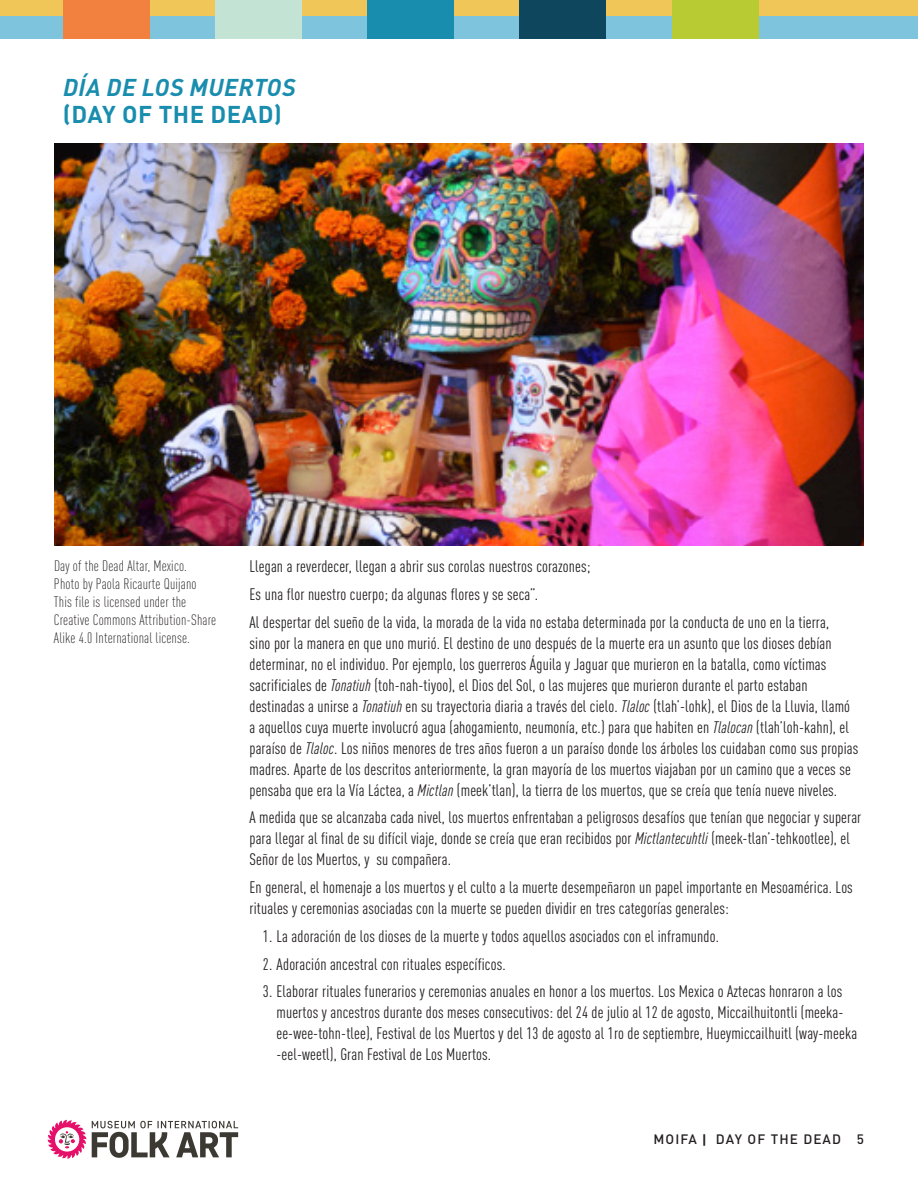
<style>
.page{position:relative;width:918px;height:1188px;background:#fff}
.page>*{position:absolute;margin:0;border:0;box-sizing:border-box;transform-origin:0 0}
.t1{font:italic 700 24px "DIN Pro";letter-spacing:.02em;color:#198dae}
.t2{font:700 24px "DIN Pro";letter-spacing:.02em;color:#198dae}
.t3{font:condensed 16.5px/21px "DIN Pro";letter-spacing:.01em;color:#231f20}
.t4{font:300 condensed 15px/18px "DIN Pro";letter-spacing:.01em;color:#231f20}
.t5{font:500 13.5px "DIN Pro";letter-spacing:.08em;color:#231f20}
.s1{font-style:italic}
.s2{font-family:"Neutra Text";font-weight:700}
</style>
<div class="page">
<img style="left:54px;top:144px;width:810px;height:401px">
<div style="left:0;top:0;width:918px;height:39px;background:#7ec4dc"></div>
<div style="left:0;top:0;width:918px;height:16px;background:#f0c659"></div>
<div style="left:520px;top:0;width:86px;height:39px;background:#0e465d"></div>
<div style="left:672px;top:0;width:86px;height:39px;background:#b8cb32"></div>
<div style="left:367px;top:0;width:87px;height:39px;background:#198dae"></div>
<div style="left:215px;top:0;width:86px;height:39px;background:#c3e4d5"></div>
<div style="left:63px;top:0;width:86px;height:39px;background:#f2803f"></div>
<svg style="left:92px;top:1121px;width:146px;height:37px"></svg>
<svg style="left:48px;top:1120px;width:38px;height:39px"></svg>
<p class="t1" style="left:63px;top:68px;width:234px">DÍA DE LOS MUERTOS</p>
<p class="t2" style="left:63px;top:94px;width:220px">(DAY OF THE DEAD)</p>
<p class="t4" style="left:54px;top:556px;width:144px">Day of the Dead Altar, Mexico.<br>Photo by Paola Ricaurte Quijano</p>
<p class="t4" style="left:54px;top:592px;width:164px">This file is licensed under the<br>Creative Commons Attribution-Share<br>Alike 4.0 International license.</p>
<p class="t3" style="left:249px;top:555px;width:343px">Llegan a reverdecer, llegan a abrir sus corolas nuestros corazones;</p>
<p class="t3" style="left:249px;top:582px;width:290px">Es una flor nuestro cuerpo; da algunas flores y se seca”.</p>
<p class="t3" style="left:249px;top:610px;width:610px">Al despertar del sueño de la vida, la morada de la vida no estaba determinada por la conducta de uno en la tierra,<br>sino por la manera en que uno murió. El destino de uno después de la muerte era un asunto que los dioses debían determinar, no el individuo. Por ejemplo, los guerreros Águila y Jaguar que murieron en la batalla, como víctimas sacrificiales de <span class="s1">Tonatiuh</span> (toh-nah-tiyoo), el Dios del Sol, o las mujeres que murieron durante el parto estaban destinadas a unirse a <span class="s1">Tonatiuh</span> en su trayectoria diaria a través del cielo. <span class="s1">Tlaloc</span> (tlah’-lohk), el Dios de la Lluvia, llamó a aquellos cuya muerte involucró agua (ahogamiento, neumonía, etc.) para que habiten en <span class="s1">Tlalocan</span> (tlah’loh-kahn), el paraíso de <span class="s1">Tlaloc</span>. Los niños menores de tres años fueron a un paraíso donde los árboles los cuidaban como sus propias madres. Aparte de los descritos anteriormente, la gran mayoría de los muertos viajaban por un camino que a veces se pensaba que era la Vía Láctea, a <span class="s1">Mictlan</span> (meek’tlan), la tierra de los muertos, que se creía que tenía nueve niveles.</p>
<p class="t3" style="left:249px;top:806px;width:613px">A medida que se alcanzaba cada nivel, los muertos enfrentaban a peligrosos desafíos que tenían que negociar y superar para llegar al final de su difícil viaje, donde se creía que eran recibidos por <span class="s1">Mictlantecuhtli</span> (meek-tlan’-tehkootlee), el<br>Señor de los Muertos, y su compañera.</p>
<p class="t3" style="left:249px;top:876px;width:605px">En general, el homenaje a los muertos y el culto a la muerte desempeñaron un papel importante en Mesoamérica. Los rituales y ceremonias asociadas con la muerte se pueden dividir en tres categorías generales:</p>
<p class="t3" style="left:263px;top:924px;width:458px">1. La adoración de los dioses de la muerte y todos aquellos asociados con el inframundo.</p>
<p class="t3" style="left:263px;top:952px;width:244px">2. Adoración ancestral con rituales específicos.</p>
<p class="t3" style="left:276px;top:980px;width:582px;text-indent:-14px">3. Elaborar rituales funerarios y ceremonias anuales en honor a los muertos. Los Mexica o Aztecas honraron a los muertos y ancestros durante dos meses consecutivos: del 24 de julio al 12 de agosto, Miccailhuitontli (meeka&shy;ee-wee-tohn-tlee), Festival de los Muertos y del 13 de agosto al 1ro de septiembre, Hueymiccailhuitl (way-meeka -eel-weetl), Gran Festival de Los Muertos.</p>
<p class="t5" style="left:654px;top:1128px;width:212px">MOIFA <span class="s2">|</span> DAY OF THE DEAD 5</p>
</div>
